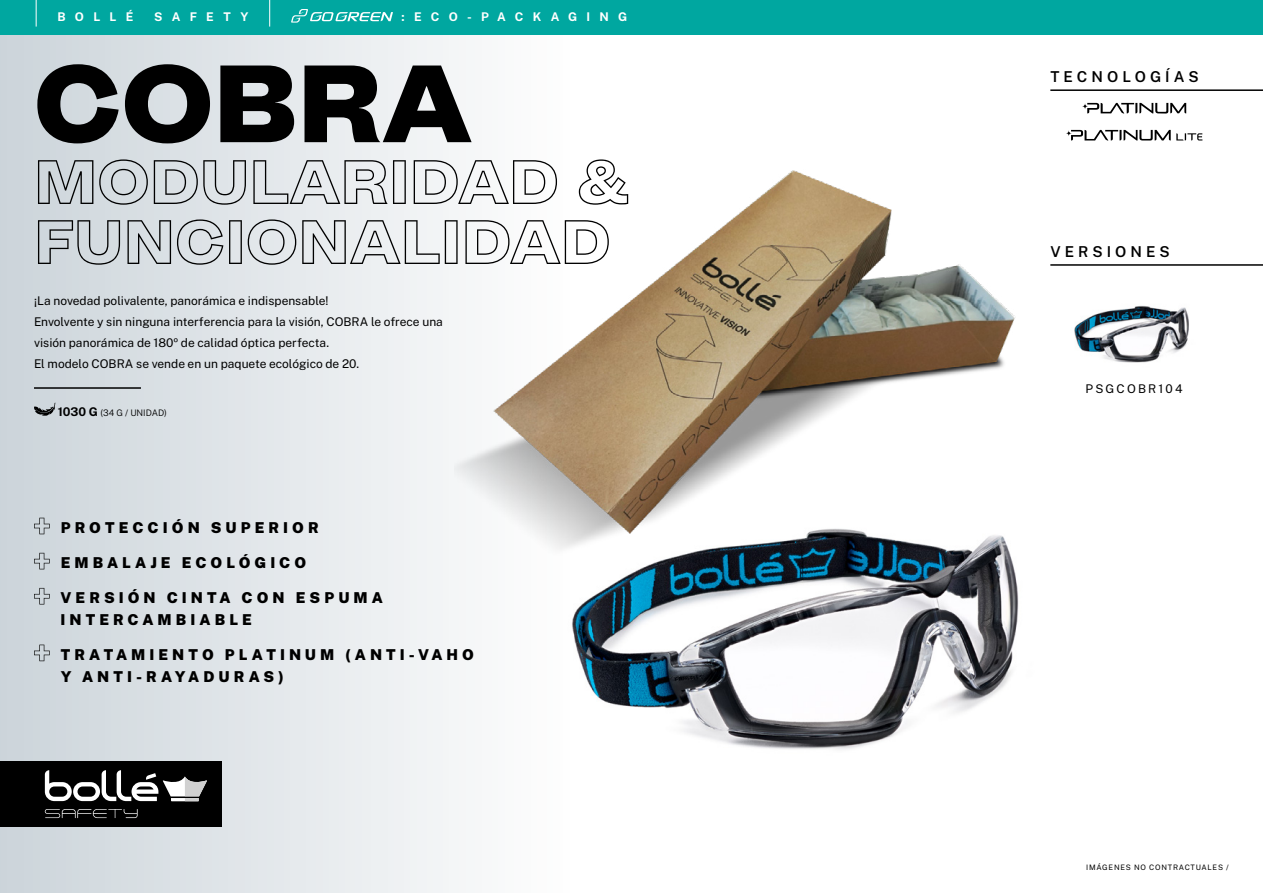
<style>
.page{position:relative;width:1263px;height:893px;background:#fff}
.page>*{position:absolute;margin:0;border:0;box-sizing:border-box;transform-origin:0 0}
.t1{font:900 105px "Mint Grotesk V1.1";color:#000}
.t2{font:60px/60px "Mint Grotesk Outline";color:#000}
.t3{font:900 15px/21.6px "Public Sans";letter-spacing:.27em;color:#000}
.t4{font:600 15px "Public Sans";letter-spacing:.27em;color:#000}
.t5{font:12px/21px "Public Sans";color:#000}
.t6{font:700 12px "Public Sans";letter-spacing:.77em;color:#fff}
.t7{font:12px "Public Sans";letter-spacing:.18em;color:#000}
.t8{font:300 9px "Public Sans";color:#000}
.t9{font:7.5px "Public Sans";letter-spacing:.1em;color:#000}
.s1{font-weight:700;font-size:12px}
</style>
<div class="page">
<div style="left:0;top:0;width:1263px;height:893px;background:linear-gradient(to right,#dae0e4,#fff)"></div>
<div style="left:0;top:0;width:1263px;height:34px;background:#00a7a0"></div>
<svg style="left:1082px;top:103px;width:104px;height:11px"></svg>
<svg style="left:1066px;top:130px;width:136px;height:11px"></svg>
<img style="left:1071px;top:299px;width:126px;height:74px">
<img style="left:558px;top:500px;width:492px;height:276px">
<svg style="left:36px;top:0;width:1px;height:27px"></svg>
<svg style="left:269px;top:0;width:1px;height:27px"></svg>
<svg style="left:291px;top:9px;width:101px;height:14px"></svg>
<div style="left:0;top:761px;width:222px;height:66px;background:#000"></div>
<svg style="left:45px;top:809px;width:93px;height:9px"></svg>
<svg style="left:45px;top:770px;width:162px;height:31px"></svg>
<img style="left:455px;top:142px;width:576px;height:446px">
<hr style="left:1050px;top:264px;width:213px;height:2px;background:#000">
<hr style="left:1050px;top:89px;width:213px;height:2px;background:#000">
<svg style="left:34px;top:518px;width:16px;height:16px"></svg>
<svg style="left:34px;top:553px;width:16px;height:16px"></svg>
<svg style="left:34px;top:588px;width:16px;height:16px"></svg>
<svg style="left:34px;top:645px;width:16px;height:16px"></svg>
<hr style="left:34px;top:387px;width:107px;height:2px;background:#000">
<svg style="left:34px;top:402px;width:21px;height:14px"></svg>
<p class="t6" style="left:58px;top:8px;width:77px">BOLLÉ</p>
<p class="t6" style="left:154px;top:8px;width:96px">SAFETY</p>
<p class="t6" style="left:402px;top:8px;width:227px">:ECO-PACKAGING</p>
<h1 class="t1" style="left:34px;top:38px;width:439px">COBRA</h1>
<h2 class="t2" style="left:34px;top:152px;width:597px">MODULARIDAD &amp;<br>FUNCIONALIDAD</h2>
<p class="t5" style="left:34px;top:289px;width:410px">¡La novedad polivalente, panorámica e indispensable!<br>Envolvente y sin ninguna interferencia para la visión, COBRA le ofrece una visión panorámica de 180º de calidad óptica perfecta.<br>El modelo COBRA se vende en un paquete ecológico de 20.</p>
<p class="t8" style="left:58px;top:406px;width:111px"><span class="s1">1030 G</span> (34 G / UNIDAD)</p>
<p class="t3" style="left:61px;top:516px;width:260px">PROTECCIÓN SUPERIOR</p>
<p class="t3" style="left:61px;top:551px;width:247px">EMBALAJE ECOLÓGICO</p>
<p class="t3" style="left:61px;top:586px;width:324px">VERSIÓN CINTA CON ESPUMA<br>INTERCAMBIABLE</p>
<p class="t3" style="left:61px;top:643px;width:415px">TRATAMIENTO PLATINUM (ANTI-VAHO<br>Y ANTI-RAYADURAS)</p>
<p class="t4" style="left:1050px;top:66px;width:150px">TECNOLOGÍAS</p>
<p class="t4" style="left:1050px;top:240px;width:121px">VERSIONES</p>
<p class="t7" style="left:1085px;top:379px;width:98px">PSGCOBR104</p>
<p class="t9" style="left:1086px;top:862px;width:144px">IMÁGENES NO CONTRACTUALES /</p>
</div>
